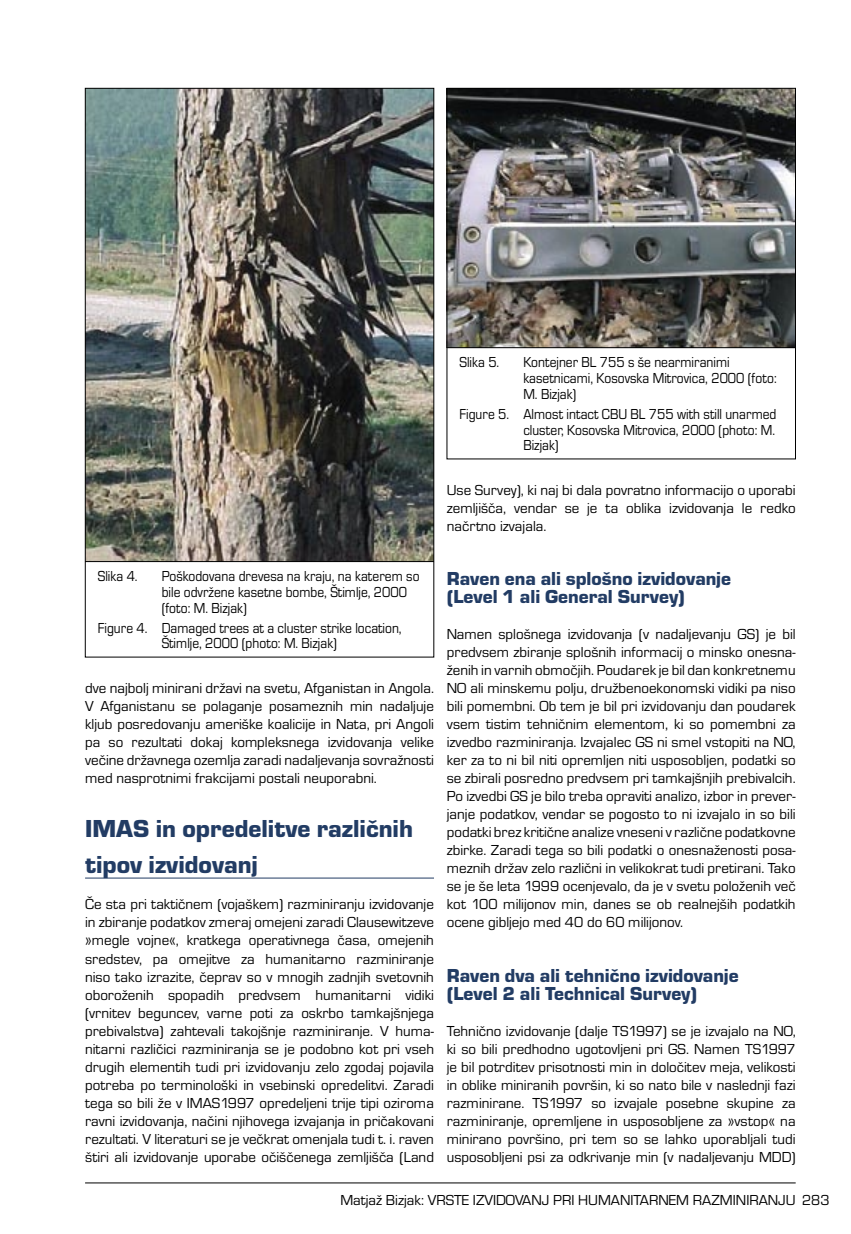
<style>
.page{position:relative;width:851px;height:1234px;background:#fff}
.page>*{position:absolute;margin:0;border:0;box-sizing:border-box;transform-origin:0 0}
.t1{font:25.5px/36px "Eurostile TEE Blac";color:#223c64}
.t2{font:19.5px/18px "Eurostile TEE Blac";color:#223c64}
.t3{font:15px/18px "Eurostile TEE";color:#000;text-align:justify}
.t4{font:15px/15.8px "Eurostile TEE";color:#000;scale:.9 1}
</style>
<div class="page">
<hr style="left:85px;top:1182px;width:710px;height:1px;background:#000">
<img style="left:87px;top:90px;width:345px;height:471px">
<img style="left:448px;top:90px;width:345px;height:257px">
<hr style="left:85px;top:877px;width:349px;height:1px;background:#223c64">
<div style="left:446px;top:88px;width:349px;height:371px;border:1px solid #000"></div>
<hr style="left:446px;top:347px;width:349px;height:1px;background:#000">
<hr style="left:85px;top:561px;width:349px;height:1px;background:#000">
<p class="t4" style="left:98px;top:568px;width:46px">Slika 4.</p>
<p class="t4" style="left:162px;top:568px;width:288px">Poškodovana drevesa na kraju, na katerem so bile odvržene kasetne bombe, Štimlje, 2000 (foto: M. Bizjak)</p>
<p class="t4" style="left:98px;top:620px;width:339px;text-align:center">Figure 4. Damaged trees at a cluster strike location,<br>Štimlje, 2000 (photo: M. Bizjak)</p>
<p class="t3" style="left:85px;top:679px;width:350px">dve najbolj minirani državi na svetu, Afganistan in Angola.<br>V Afganistanu se polaganje posameznih min nadaljuje kljub posredovanju ameriške koalicije in Nata, pri Angoli pa so rezultati dokaj kompleksnega izvidovanja velike večine državnega ozemlja zaradi nadaljevanja sovražnosti med nasprotnimi frakcijami postali neuporabni.</p>
<h1 class="t1" style="left:85px;top:811px;width:329px">IMAS in opredelitve različnih tipov izvidovanj</h1>
<p class="t3" style="left:85px;top:895px;width:350px">Če sta pri taktičnem (vojaškem) razminiranju izvidovanje in zbiranje podatkov zmeraj omejeni zaradi Clausewitzeve »megle vojne«, kratkega operativnega časa, omejenih sredstev, pa omejitve za humanitarno razminiranje niso tako izrazite, čeprav so v mnogih zadnjih svetovnih oboroženih spopadih predvsem humanitarni vidiki (vrnitev beguncev, varne poti za oskrbo tamkajšnjega prebivalstva) zahtevali takojšnje razminiranje. V huma&shy;nitarni različici razminiranja se je podobno kot pri vseh drugih elementih tudi pri izvidovanju zelo zgodaj pojavila potreba po terminološki in vsebinski opredelitvi. Zaradi tega so bili že v IMAS1997 opredeljeni trije tipi oziroma ravni izvidovanja, načini njihovega izvajanja in pričakovani rezultati. V literaturi se je večkrat omenjala tudi t. i. raven štiri ali izvidovanje uporabe očiščenega zemljišča (Land</p>
<p class="t4" style="left:459px;top:354px;width:46px">Slika 5.</p>
<p class="t4" style="left:523px;top:354px;width:283px">Kontejner BL 755 s še nearmiranimi kasetnicami, Kosovska Mitrovica, 2000 (foto:<br>M. Bizjak)</p>
<p class="t4" style="left:523px;top:406px;width:283px;text-align:justify;text-indent:-64px">Figure 5. Almost intact CBU BL 755 with still unarmed cluster, Kosovska Mitrovica, 2000 (photo: M.<br>Bizjak)</p>
<p class="t3" style="left:446px;top:481px;width:350px">Use Survey), ki naj bi dala povratno informacijo o uporabi zemljišča, vendar se je ta oblika izvidovanja le redko načrtno izvajala.</p>
<h2 class="t2" style="left:446px;top:570px;width:286px">Raven ena ali splošno izvidovanje (Level 1 ali General Survey)</h2>
<p class="t3" style="left:446px;top:625px;width:350px">Namen splošnega izvidovanja (v nadaljevanju GS) je bil predvsem zbiranje splošnih informacij o minsko onesna&shy;ženih in varnih območjih. Poudarek je bil dan konkretnemu NO ali minskemu polju, družbenoekonomski vidiki pa niso bili pomembni. Ob tem je bil pri izvidovanju dan poudarek vsem tistim tehničnim elementom, ki so pomembni za izvedbo razminiranja. Izvajalec GS ni smel vstopiti na NO, ker za to ni bil niti opremljen niti usposobljen, podatki so se zbirali posredno predvsem pri tamkajšnjih prebivalcih.<br>Po izvedbi GS je bilo treba opraviti analizo, izbor in prever&shy;janje podatkov, vendar se pogosto to ni izvajalo in so bili podatki brez kritične analize vneseni v različne podatkovne zbirke. Zaradi tega so bili podatki o onesnaženosti posa&shy;meznih držav zelo različni in velikokrat tudi pretirani. Tako se je še leta 1999 ocenjevalo, da je v svetu položenih več kot 100 milijonov min, danes se ob realnejših podatkih ocene gibljejo med 40 do 60 milijonov.</p>
<h2 class="t2" style="left:446px;top:966px;width:293px">Raven dva ali tehnično izvidovanje (Level 2 ali Technical Survey)</h2>
<p class="t3" style="left:446px;top:1021px;width:350px">Tehnično izvidovanje (dalje TS1997) se je izvajalo na NO, ki so bili predhodno ugotovljeni pri GS. Namen TS1997 je bil potrditev prisotnosti min in določitev meja, velikosti in oblike miniranih površin, ki so nato bile v naslednji fazi razminirane. TS1997 so izvajale posebne skupine za razminiranje, opremljene in usposobljene za »vstop« na minirano površino, pri tem so se lahko uporabljali tudi usposobljeni psi za odkrivanje min (v nadaljevanju MDD)</p>
<p class="t3" style="left:340px;top:1190px;width:491px">Matjaž Bizjak: VRSTE IZVIDOVANJ PRI HUMANITARNEM RAZMINIRANJU 283</p>
</div>
